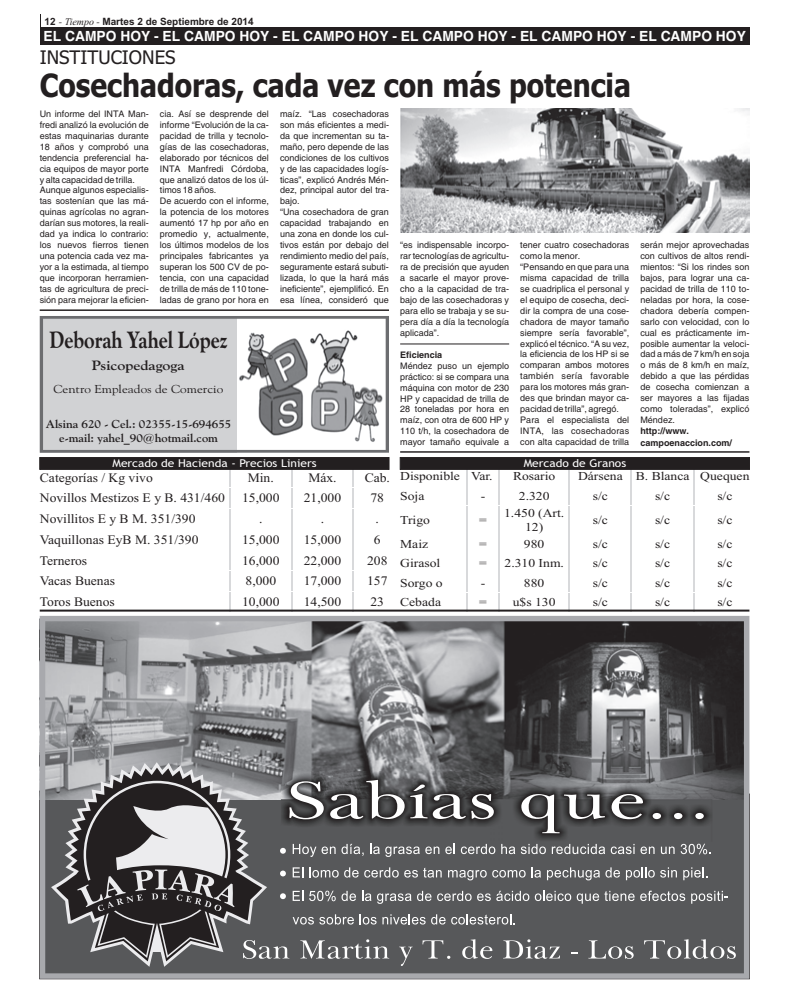
<style>
.page{position:relative;width:789px;height:993px;background:#fff}
.page>*{position:absolute;margin:0;border:0;box-sizing:border-box;transform-origin:0 0}
.t1{font:700 32px "Tahoma";color:#231f20;scale:.88 1}
.t2{font:700 24.6px "Goudy Old Sty T Extr";color:#231f20;scale:.77 1}
.t3{font:18.7px "Tahoma";color:#231f20}
.t4{font:700 14px "Helvetica";color:#fff}
.t5{font:700 13.4px "Goudy Old Style BT";color:#231f20;scale:1.14 1}
.t6{font:13px "Times New Roman";color:#231f20;scale:1.05 1}
.t7{font:12.1px/13.9px "Times New Roman";color:#231f20;text-align:center;scale:1.13 1}
.t8{font:700 11.5px/13.8px "Goudy Old Style BT";color:#231f20;text-align:center;scale:1.04 1}
.t9{font:11.5px "Goudy Old Style BT";color:#231f20;scale:1.15 1}
.t10{font:10.8px "Trebuchet MS";color:#fff;scale:1.11 1}
.t11{font:700 10px "Arial";color:#231f20}
.t12{font:9px/10.9px "Helvetica";color:#231f20}
.t13{font:700 9px/11.2px "Helvetica";color:#231f20}
.s1{font-family:"Times New Roman";font-weight:400;font-style:italic}
</style>
<div class="page">
<img style="left:400px;top:108px;width:349px;height:124px">
<svg style="left:229px;top:469px;width:1px;height:140px"></svg>
<svg style="left:291px;top:469px;width:2px;height:140px"></svg>
<svg style="left:352px;top:469px;width:2px;height:140px"></svg>
<svg style="left:466px;top:469px;width:1px;height:140px"></svg>
<svg style="left:498px;top:469px;width:1px;height:140px"></svg>
<svg style="left:568px;top:469px;width:2px;height:140px"></svg>
<svg style="left:630px;top:469px;width:1px;height:140px"></svg>
<svg style="left:692px;top:469px;width:2px;height:140px"></svg>
<div style="left:40px;top:28px;width:709px;height:17px;background:#231f20"></div>
<svg style="left:40px;top:14px;width:1px;height:14px"></svg>
<hr style="left:40px;top:609px;width:709px;height:2px;background:#231f20">
<div style="left:400px;top:457px;width:349px;height:12px;background:#231f20"></div>
<div style="left:40px;top:457px;width:349px;height:12px;background:#231f20"></div>
<svg style="left:40px;top:615px;width:709px;height:363px;background:#727274"></svg>
<svg style="left:40px;top:316px;width:349px;height:136px;fill:#d1d2d4"></svg>
<hr style="left:40px;top:309px;width:349px;height:2px;background:#231f20">
<hr style="left:400px;top:451px;width:349px;height:1px;background:#231f20">
<hr style="left:400px;top:343px;width:109px;height:1px;background:#231f20">
<p class="t11" style="left:45px;top:18px;width:210px">12 <span class="s1">- Tiempo -</span> Martes 2 de Septiembre de 2014</p>
<h3 class="t4" style="left:43px;top:31px;width:703px">EL CAMPO HOY - EL CAMPO HOY - EL CAMPO HOY - EL CAMPO HOY - EL CAMPO HOY - EL CAMPO HOY</h3>
<h3 class="t3" style="left:40px;top:50px;width:137px">INSTITUCIONES</h3>
<h1 class="t1" style="left:40px;top:72px;width:673px">Cosechadoras, cada vez con más potencia</h1>
<p class="t12" style="left:40px;top:109px;width:110px">Un informe del INTA Man&shy;fredi analizó la evolución de estas maquinarias durante<br>18 años y comprobó una tendencia preferencial ha&shy;cia equipos de mayor porte y alta capacidad de trilla.<br>Aunque algunos especialis&shy;tas sostenían que las má&shy;quinas agrícolas no agran&shy;darían sus motores, la reali&shy;dad ya indica lo contrario: los nuevos fierros tienen una potencia cada vez ma&shy;yor a la estimada, al tiempo que incorporan herramien&shy;tas de agricultura de preci&shy;sión para mejorar la eficien-</p>
<h2 class="t2" style="left:49px;top:328px;width:232px">Deborah Yahel López</h2>
<h3 class="t5" style="left:92px;top:360px;width:83px">Psicopedagoga</h3>
<p class="t9" style="left:53px;top:384px;width:149px">Centro Empleados de Comercio</p>
<p class="t8" style="left:46px;top:418px;width:180px">Alsina 620 - Cel.: 02355-15-694655 e-mail: yahel_90@hotmail.com</p>
<p class="t12" style="left:160px;top:109px;width:110px">cia. Así se desprende del informe “Evolución de la ca&shy;pacidad de trilla y tecnolo&shy;gías de las cosechadoras, elaborado por técnicos del<br>INTA Manfredi Córdoba, que analizó datos de los úl&shy;timos 18 años.<br>De acuerdo con el informe, la potencia de los motores aumentó 17 hp por año en promedio y, actualmente, los últimos modelos de los principales fabricantes ya superan los 500 CV de po&shy;tencia, con una capacidad de trilla de más de 110 tone&shy;ladas de grano por hora en</p>
<p class="t12" style="left:280px;top:109px;width:110px">maíz. “Las cosechadoras son más eficientes a medi&shy;da que incrementan su ta&shy;maño, pero depende de las condiciones de los cultivos y de las capacidades logís&shy;ticas”, explicó Andrés Mén&shy;dez, principal autor del tra&shy;bajo.<br>“Una cosechadora de gran capacidad trabajando en una zona en donde los cul&shy;tivos están por debajo del rendimiento medio del país, seguramente estará subuti&shy;lizada, lo que la hará más ineficiente”, ejemplificó. En esa línea, consideró que</p>
<p class="t12" style="left:520px;top:240px;width:110px">tener cuatro cosechadoras como la menor.<br>“Pensando en que para una misma capacidad de trilla se cuadriplica el personal y el equipo de cosecha, deci&shy;dir la compra de una cose&shy;chadora de mayor tamaño siempre sería favorable”, explicó el técnico. “A su vez, la eficiencia de los HP si se comparan ambos motores también sería favorable para los motores más gran&shy;des que brindan mayor ca&shy;pacidad de trilla”, agregó.<br>Para el especialista del<br>INTA, las cosechadoras con alta capacidad de trilla</p>
<p class="t12" style="left:640px;top:240px;width:110px;text-align:justify">serán mejor aprovechadas con cultivos de altos rendi&shy;mientos: “Si los rindes son bajos, para lograr una ca&shy;pacidad de trilla de 110 to&shy;neladas por hora, la cose&shy;chadora debería compen&shy;sarlo con velocidad, con lo cual es prácticamente im&shy;posible aumentar la veloci&shy;dad a más de 7 km/h en soja o más de 8 km/h en maíz, debido a que las pérdidas de cosecha comienzan a ser mayores a las fijadas como toleradas”, explicó Méndez.</p>
<p class="t12" style="left:400px;top:240px;width:110px;text-align:justify">“es indispensable incorpo&shy;rar tecnologías de agricultu&shy;ra de precisión que ayuden a sacarle el mayor prove&shy;cho a la capacidad de tra&shy;bajo de las cosechadoras y para ello se trabaja y se su&shy;pera día a día la tecnología aplicada”.</p>
<p class="t13" style="left:400px;top:350px;width:44px">Eficiencia</p>
<p class="t12" style="left:400px;top:361px;width:110px;text-align:justify">Méndez puso un ejemplo práctico: si se compara una máquina con motor de 230<br>HP y capacidad de trilla de 28 toneladas por hora en maíz, con otra de 600 HP y 110 t/h, la cosechadora de mayor tamaño equivale a</p>
<p class="t13" style="left:640px;top:426px;width:93px">http://www. campoenaccion.com/</p>
<p class="t10" style="left:112px;top:459px;width:185px">Mercado de Hacienda - Precios Liniers</p>
<p class="t10" style="left:523px;top:459px;width:94px">Mercado de Granos</p>
<h3 class="t6" style="left:40px;top:472px;width:109px">Categorías / Kg vivo</h3>
<h3 class="t6" style="left:247px;top:472px;width:26px">Min.</h3>
<h3 class="t6" style="left:308px;top:472px;width:28px">Máx.</h3>
<h3 class="t6" style="left:364px;top:472px;width:26px">Cab.</h3>
<h3 class="t6" style="left:40px;top:493px;width:178px">Novillos Mestizos E y B. 431/460</h3>
<h3 class="t6" style="left:242px;top:493px;width:37px">15,000</h3>
<h3 class="t6" style="left:303px;top:493px;width:37px">21,000</h3>
<h3 class="t6" style="left:370px;top:493px;width:14px">78</h3>
<h3 class="t6" style="left:40px;top:514px;width:150px">Novillitos E y B M. 351/390</h3>
<h3 class="t6" style="left:259px;top:514px;width:5px">.</h3>
<h3 class="t6" style="left:320px;top:514px;width:5px">.</h3>
<h3 class="t6" style="left:375px;top:514px;width:5px">.</h3>
<h3 class="t6" style="left:40px;top:534px;width:152px">Vaquillonas EyB M. 351/390</h3>
<h3 class="t6" style="left:242px;top:534px;width:37px">15,000</h3>
<h3 class="t6" style="left:303px;top:534px;width:37px">15,000</h3>
<h3 class="t6" style="left:373px;top:534px;width:8px">6</h3>
<h3 class="t6" style="left:40px;top:555px;width:47px">Terneros</h3>
<h3 class="t6" style="left:242px;top:555px;width:37px">16,000</h3>
<h3 class="t6" style="left:303px;top:555px;width:37px">22,000</h3>
<h3 class="t6" style="left:367px;top:555px;width:21px">208</h3>
<h3 class="t6" style="left:40px;top:576px;width:73px">Vacas Buenas</h3>
<h3 class="t6" style="left:245px;top:576px;width:31px">8,000</h3>
<h3 class="t6" style="left:303px;top:576px;width:37px">17,000</h3>
<h3 class="t6" style="left:367px;top:576px;width:21px">157</h3>
<h3 class="t6" style="left:40px;top:596px;width:73px">Toros Buenos</h3>
<h3 class="t6" style="left:242px;top:596px;width:37px">10,000</h3>
<h3 class="t6" style="left:303px;top:596px;width:37px">14,500</h3>
<h3 class="t6" style="left:370px;top:596px;width:14px">23</h3>
<h3 class="t7" style="left:400px;top:470px;width:83px">Disponible Var.</h3>
<h3 class="t7" style="left:512px;top:470px;width:39px">Rosario</h3>
<h3 class="t7" style="left:577px;top:470px;width:153px">Dársena B. Blanca Quequen</h3>
<h3 class="t7" style="left:400px;top:490px;width:23px">Soja</h3>
<h3 class="t7" style="left:480px;top:490px;width:6px">-</h3>
<h3 class="t7" style="left:518px;top:490px;width:29px">2.320</h3>
<h3 class="t7" style="left:592px;top:490px;width:15px">s/c</h3>
<h3 class="t7" style="left:654px;top:490px;width:15px">s/c</h3>
<h3 class="t7" style="left:716px;top:490px;width:15px">s/c</h3>
<h3 class="t7" style="left:400px;top:514px;width:28px">Trigo</h3>
<h3 class="t7" style="left:479px;top:514px;width:8px">=</h3>
<h3 class="t7" style="left:504px;top:507px;width:55px">1.450 (Art.<br>12)</h3>
<h3 class="t7" style="left:592px;top:514px;width:15px">s/c</h3>
<h3 class="t7" style="left:654px;top:514px;width:15px">s/c</h3>
<h3 class="t7" style="left:716px;top:514px;width:15px">s/c</h3>
<h3 class="t7" style="left:400px;top:538px;width:26px">Maiz</h3>
<h3 class="t7" style="left:479px;top:538px;width:8px">=</h3>
<h3 class="t7" style="left:523px;top:538px;width:20px">980</h3>
<h3 class="t7" style="left:592px;top:538px;width:15px">s/c</h3>
<h3 class="t7" style="left:654px;top:538px;width:15px">s/c</h3>
<h3 class="t7" style="left:716px;top:538px;width:15px">s/c</h3>
<h3 class="t7" style="left:400px;top:557px;width:37px">Girasol</h3>
<h3 class="t7" style="left:479px;top:557px;width:8px">=</h3>
<h3 class="t7" style="left:504px;top:557px;width:54px">2.310 Inm.</h3>
<h3 class="t7" style="left:592px;top:557px;width:15px">s/c</h3>
<h3 class="t7" style="left:654px;top:557px;width:15px">s/c</h3>
<h3 class="t7" style="left:716px;top:557px;width:15px">s/c</h3>
<h3 class="t7" style="left:400px;top:576px;width:39px">Sorgo o</h3>
<h3 class="t7" style="left:480px;top:576px;width:6px">-</h3>
<h3 class="t7" style="left:523px;top:576px;width:20px">880</h3>
<h3 class="t7" style="left:592px;top:576px;width:15px">s/c</h3>
<h3 class="t7" style="left:654px;top:576px;width:15px">s/c</h3>
<h3 class="t7" style="left:716px;top:576px;width:15px">s/c</h3>
<h3 class="t7" style="left:400px;top:596px;width:38px">Cebada</h3>
<h3 class="t7" style="left:479px;top:596px;width:8px">=</h3>
<h3 class="t7" style="left:512px;top:596px;width:39px">u$s 130</h3>
<h3 class="t7" style="left:592px;top:596px;width:15px">s/c</h3>
<h3 class="t7" style="left:654px;top:596px;width:15px">s/c</h3>
<h3 class="t7" style="left:716px;top:596px;width:15px">s/c</h3>
</div>
